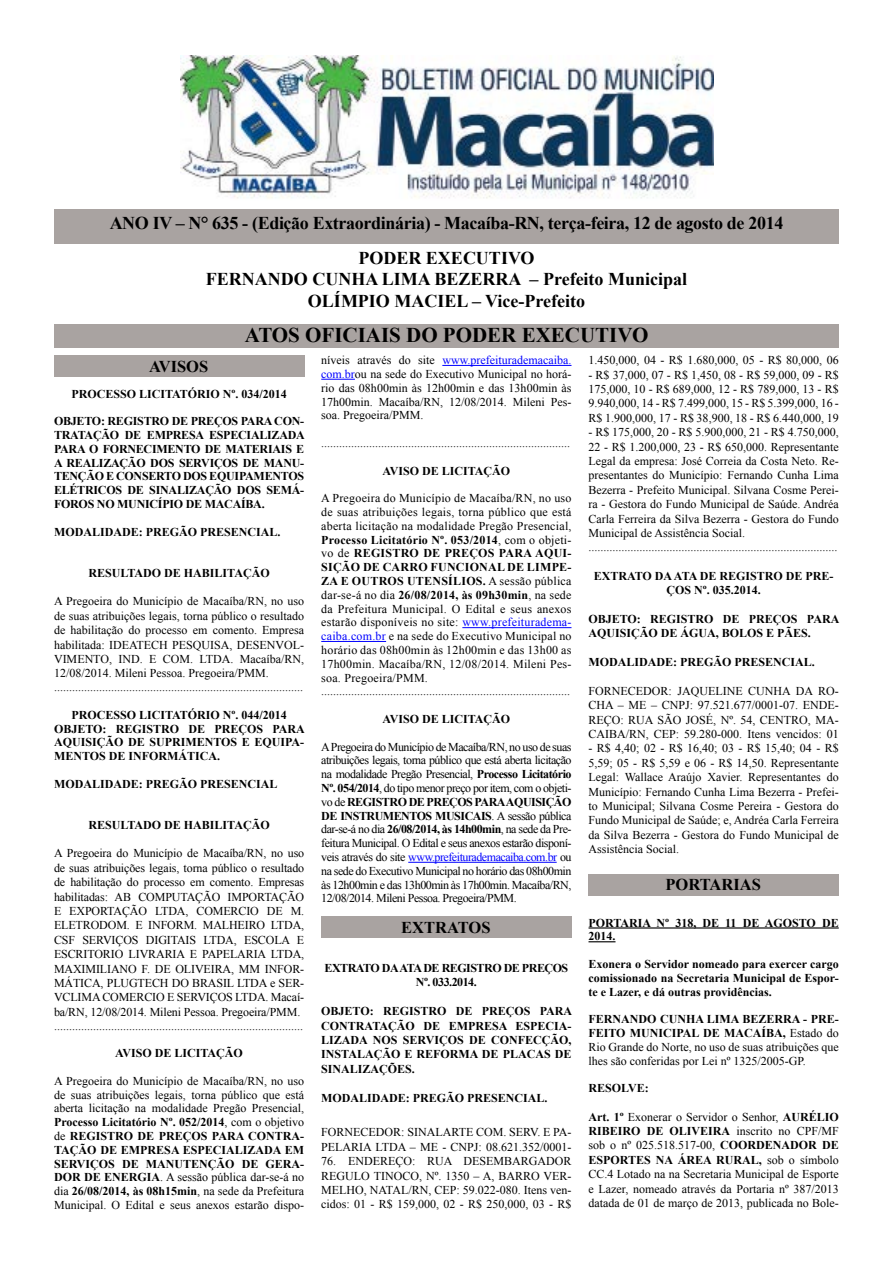
<style>
.page{position:relative;width:893px;height:1263px;background:#fff}
.page>*{position:absolute;margin:0;border:0;box-sizing:border-box;transform-origin:0 0}
.t1{font:700 21px "Times New Roman";color:#000}
.t2{font:700 18px "Times New Roman";color:#000}
.t3{font:700 18px "Times New Roman";letter-spacing:-.02em;color:#000}
.t4{font:700 16.5px "Times New Roman";color:#000}
.t5{font:12px/14.4px "Times New Roman";color:#000;text-align:justify}
.t6{font:700 12px/13.8px "Times New Roman";color:#000;text-align:justify}
.t7{font:12px/13.8px "Times New Roman";letter-spacing:.02em;color:#000}
.t8{font:700 12px/14.4px "Times New Roman";letter-spacing:-.04em;color:#000;text-align:center}
.s1{font-weight:700}
.s2{color:#00f}
</style>
<div class="page">
<hr style="left:442px;top:365px;width:129px;height:1px;background:#00f">
<hr style="left:321px;top:379px;width:34px;height:1px;background:#00f">
<hr style="left:462px;top:627px;width:109px;height:1px;background:#00f">
<hr style="left:321px;top:641px;width:65px;height:1px;background:#00f">
<hr style="left:408px;top:862px;width:149px;height:1px;background:#00f">
<hr style="left:588px;top:927px;width:251px;height:1px;background:#000">
<svg style="left:588px;top:941px;width:27px;height:1px"></svg>
<div style="left:54px;top:210px;width:785px;height:34px;background:#a9a3a1"></div>
<div style="left:54px;top:324px;width:785px;height:24px;background:#a9a3a1"></div>
<div style="left:54px;top:356px;width:250px;height:21px;background:#a9a3a1"></div>
<div style="left:321px;top:916px;width:250px;height:22px;background:#a9a3a1"></div>
<div style="left:588px;top:874px;width:251px;height:21px;background:#a9a3a1"></div>
<img style="left:181px;top:55px;width:533px;height:144px">
<h2 class="t3" style="left:110px;top:211px;width:675px">ANO IV – N° 635 - (Edição Extraordinária) - Macaíba-RN, terça-feira, 12 de agosto de 2014</h2>
<h2 class="t2" style="left:358px;top:245px;width:178px">PODER EXECUTIVO</h2>
<h2 class="t2" style="left:206px;top:267px;width:483px">FERNANDO CUNHA LIMA BEZERRA – Prefeito Municipal</h2>
<h2 class="t2" style="left:308px;top:288px;width:27px">Olímpio</h2>
<h2 class="t2" style="left:394px;top:288px;width:30px">Maciel</h2>
<h2 class="t2" style="left:472px;top:288px;width:115px">– Vice-Prefeito</h2>
<h1 class="t1" style="left:245px;top:321px;width:28px">Atos</h1>
<h1 class="t1" style="left:305px;top:321px;width:29px">Oficiais</h1>
<h1 class="t1" style="left:406px;top:321px;width:53px">do poder</h1>
<h1 class="t1" style="left:522px;top:321px;width:15px">executivo</h1>
<h3 class="t4" style="left:149px;top:355px;width:11px">avisos</h3>
<p class="t6" style="left:71px;top:386px;width:217px">PROCESSO LICITATÓRIO Nº. 034/2014</p>
<p class="t6" style="left:54px;top:414px;width:252px">OBJETO: REGISTRO DE PREÇOS PARA CON-TRATAÇÃO DE EMPRESA ESPECIALIZADA PARA O FORNECIMENTO DE MATERIAIS E A REALIZAÇÃO DOS SERVIÇOS DE MANU-TENÇÃO E CONSERTO DOS EQUIPAMENTOS ELÉTRICOS DE SINALIZAÇÃO DOS SEMÁ-FOROS NO MUNICÍPIO DE MACAÍBA.</p>
<p class="t6" style="left:54px;top:524px;width:228px">MODALIDADE: PREGÃO PRESENCIAL.</p>
<p class="t6" style="left:89px;top:566px;width:183px">RESULTADO DE HABILITAÇÃO</p>
<p class="t5" style="left:54px;top:594px;width:252px;text-align:left">A Pregoeira do Município de Macaíba/RN, no uso de suas atribuições legais, torna público o resultado de habilitação do processo em comento. Empresa habilitada: IDEATECH PESQUISA, DESENVOL-VIMENTO, IND. E COM. LTDA. Macaíba/RN, 12/08/2014. Mileni Pessoa. Pregoeira/PMM. ...................................................................................</p>
<p class="t6" style="left:54px;top:707px;width:252px;text-align:left;text-indent:17px">PROCESSO LICITATÓRIO Nº. 044/2014<br>OBJETO: REGISTRO DE PREÇOS PARA<br>AQUISIÇÃO DE SUPRIMENTOS E EQUIPA-<br>MENTOS DE INFORMÁTICA.</p>
<p class="t6" style="left:54px;top:776px;width:225px">MODALIDADE: PREGÃO PRESENCIAL</p>
<p class="t6" style="left:89px;top:818px;width:183px">RESULTADO DE HABILITAÇÃO</p>
<p class="t5" style="left:54px;top:846px;width:252px;text-align:left">A Pregoeira do Município de Macaíba/RN, no uso de suas atribuições legais, torna público o resultado de habilitação do processo em comento. Empresas habilitadas: AB COMPUTAÇÃO IMPORTAÇÃO E EXPORTAÇÃO LTDA, COMERCIO DE M.<br>ELETRODOM. E INFORM. MALHEIRO LTDA, CSF SERVIÇOS DIGITAIS LTDA, ESCOLA E ESCRITORIO LIVRARIA E PAPELARIA LTDA, MAXIMILIANO F. DE OLIVEIRA, MM INFOR-MÁTICA, PLUGTECH DO BRASIL LTDA e SER-VCLIMA COMERCIO E SERVIÇOS LTDA. Macaí&shy;ba/RN, 12/08/2014. Mileni Pessoa. Pregoeira/PMM. ...................................................................................</p>
<p class="t6" style="left:115px;top:1046px;width:129px">AVISO DE LICITAÇÃO</p>
<p class="t5" style="left:54px;top:1074px;width:252px;line-height:13.8px">A Pregoeira do Município de Macaíba/RN, no uso de suas atribuições legais, torna público que está aberta licitação na modalidade Pregão Presencial, <span class="s1">Processo Licitatório Nº. 052/2014</span>, com o objetivo de <span class="s1">REGISTRO DE PREÇOS PARA CONTRA-TAÇÃO DE EMPRESA ESPECIALIZADA EM SERVIÇOS DE MANUTENÇÃO DE GERA-DOR DE ENERGIA</span>. A sessão pública dar-se-á no dia <span class="s1">26/08/2014, às 08h15min</span>, na sede da Prefeitura Municipal. O Edital e seus anexos estarão dispo-</p>
<p class="t5" style="left:321px;top:353px;width:252px;line-height:13.8px">níveis através do site <span class="s2">www.prefeiturademacaiba. com.br</span>ou na sede do Executivo Municipal no horá&shy;rio das 08h00min às 12h00min e das 13h00min às 17h00min. Macaíba/RN, 12/08/2014. Mileni Pes&shy;soa. Pregoeira/PMM.</p>
<p class="t5" style="left:321px;top:435px;width:250px">...................................................................................</p>
<p class="t6" style="left:383px;top:463px;width:129px">AVISO DE LICITAÇÃO</p>
<p class="t7" style="left:321px;top:491px;width:252px">A Pregoeira do Município de Macaíba/RN, no uso de suas atribuições legais, torna público que está aberta licitação na modalidade Pregão Presencial, <span class="s1">Processo Licitatório Nº. 053/2014</span>, com o objeti&shy;vo de <span class="s1">REGISTRO DE PREÇOS PARA AQUI-SIÇÃO DE CARRO FUNCIONAL DE LIMPE-ZA E OUTROS UTENSÍLIOS.</span> A sessão pública dar-se-á no dia <span class="s1">26/08/2014, às 09h30min</span>, na sede da Prefeitura Municipal. O Edital e seus anexos estarão disponíveis no site: <span class="s2">www.prefeituradema&shy;caiba.com.br</span> e na sede do Executivo Municipal no horário das 08h00min às 12h00min e das 13h00 as 17h00min. Macaíba/RN, 12/08/2014. Mileni Pes&shy;soa. Pregoeira/PMM. ...................................................................................</p>
<p class="t6" style="left:383px;top:712px;width:129px">AVISO DE LICITAÇÃO</p>
<p class="t5" style="left:321px;top:739px;width:252px;line-height:13.8px">A Pregoeira do Município de Macaíba/RN, no uso de suas atribuições legais, torna público que está aberta licitação na modalidade Pregão Presencial, <span class="s1">Processo Licitatório Nº. 054/2014</span>, do tipo menor preço por item, com o objeti&shy;vo de <span class="s1">REGISTRO DE PREÇOS PARA AQUISIÇÃO DE INSTRUMENTOS MUSICAIS</span>. A sessão pública dar-se-á no dia <span class="s1">26/08/2014, às 14h00min</span>, na sede da Pre&shy;feitura Municipal. O Edital e seus anexos estarão disponí&shy;veis através do site <span class="s2">www.prefeiturademacaiba.com.br</span> ou na sede do Executivo Municipal no horário das 08h00min às 12h00min e das 13h00min às 17h00min. Macaíba/RN, 12/08/2014. Mileni Pessoa. Pregoeira/PMM.</p>
<h3 class="t4" style="left:401px;top:916px;width:13px">extratos</h3>
<p class="t8" style="left:325px;top:960px;width:245px">EXTRATO DA ATA DE REGISTRO DE PREÇOS<br>Nº. 033.2014.</p>
<p class="t6" style="left:321px;top:1004px;width:252px;line-height:14.4px">OBJETO: REGISTRO DE PREÇOS PARA CONTRATAÇÃO DE EMPRESA ESPECIA-LIZADA NOS SERVIÇOS DE CONFECÇÃO, INSTALAÇÃO E REFORMA DE PLACAS DE SINALIZAÇÕES.</p>
<p class="t6" style="left:321px;top:1090px;width:228px">MODALIDADE: PREGÃO PRESENCIAL.</p>
<p class="t5" style="left:321px;top:1125px;width:252px">FORNECEDOR: SINALARTE COM. SERV. E PA-<br>PELARIA LTDA – ME - CNPJ: 08.621.352/0001-</p>
<p class="t5" style="left:321px;top:1154px;width:252px">76. ENDEREÇO: RUA DESEMBARGADOR REGULO TINOCO, Nº. 1350 – A, BARRO VER-MELHO, NATAL/RN, CEP: 59.022-080. Itens ven&shy;cidos: 01 - R$ 159,000, 02 - R$ 250,000, 03 - R$</p>
<p class="t5" style="left:588px;top:353px;width:252px">1.450,000, 04 - R$ 1.680,000, 05 - R$ 80,000, 06</p>
<p class="t5" style="left:588px;top:367px;width:252px">- R$ 37,000, 07 - R$ 1,450, 08 - R$ 59,000, 09 - R$ 175,000, 10 - R$ 689,000, 12 - R$ 789,000, 13 - R$ 9.940,000, 14 - R$ 7.499,000, 15 - R$ 5.399,000, 16 - R$ 1.900,000, 17 - R$ 38,900, 18 - R$ 6.440,000, 19</p>
<p class="t5" style="left:588px;top:425px;width:252px;text-align:left">- R$ 175,000, 20 - R$ 5.900,000, 21 - R$ 4.750,000, 22 - R$ 1.200,000, 23 - R$ 650,000. Representante Legal da empresa: José Correia da Costa Neto. Re&shy;presentantes do Município: Fernando Cunha Lima Bezerra - Prefeito Municipal. Silvana Cosme Perei&shy;ra - Gestora do Fundo Municipal de Saúde. Andréa Carla Ferreira da Silva Bezerra - Gestora do Fundo Municipal de Assistência Social. ...................................................................................</p>
<p class="t6" style="left:594px;top:568px;width:241px;line-height:14.4px;text-align:center">EXTRATO DA ATA DE REGISTRO DE PRE-<br>ÇOS Nº. 035.2014.</p>
<p class="t6" style="left:588px;top:611px;width:252px;line-height:14.4px">OBJETO: REGISTRO DE PREÇOS PARA<br>AQUISIÇÃO DE ÁGUA, BOLOS E PÃES.</p>
<p class="t6" style="left:588px;top:655px;width:228px">MODALIDADE: PREGÃO PRESENCIAL.</p>
<p class="t5" style="left:588px;top:683px;width:252px">FORNECEDOR: JAQUELINE CUNHA DA RO-CHA – ME – CNPJ: 97.521.677/0001-07. ENDE-REÇO: RUA SÃO JOSÉ, Nº. 54, CENTRO, MA-CAIBA/RN, CEP: 59.280-000. Itens vencidos: 01</p>
<p class="t5" style="left:588px;top:741px;width:252px">- R$ 4,40; 02 - R$ 16,40; 03 - R$ 15,40; 04 - R$ 5,59; 05 - R$ 5,59 e 06 - R$ 14,50. Representante Legal: Wallace Araújo Xavier. Representantes do Município: Fernando Cunha Lima Bezerra - Prefei&shy;to Municipal; Silvana Cosme Pereira - Gestora do Fundo Municipal de Saúde; e, Andréa Carla Ferreira da Silva Bezerra - Gestora do Fundo Municipal de Assistência Social.</p>
<h3 class="t4" style="left:665px;top:873px;width:12px">portarias</h3>
<p class="t6" style="left:588px;top:915px;width:252px">PORTARIA Nº 318, DE 11 DE AGOSTO DE<br>2014.</p>
<p class="t6" style="left:588px;top:957px;width:252px">Exonera o Servidor nomeado para exercer cargo comissionado na Secretaria Municipal de Espor&shy;te e Lazer, e dá outras providências.</p>
<p class="t5" style="left:588px;top:1012px;width:252px;line-height:13.8px"><span class="s1">FERNANDO CUNHA LIMA BEZERRA - PRE-FEITO MUNICIPAL DE MACAÍBA,</span> Estado do Rio Grande do Norte, no uso de suas atribuições que lhes são conferidas por Lei nº 1325/2005-GP.</p>
<p class="t6" style="left:588px;top:1081px;width:62px">RESOLVE:</p>
<p class="t5" style="left:588px;top:1109px;width:252px"><span class="s1">Art. 1º</span> Exonerar o Servidor o Senhor, <span class="s1">AURÉLIO RIBEIRO DE OLIVEIRA</span> inscrito no CPF/MF sob o nº 025.518.517-00, <span class="s1">COORDENADOR DE ESPORTES NA ÁREA RURAL,</span> sob o símbolo CC.4 Lotado na na Secretaria Municipal de Esporte e Lazer, nomeado através da Portaria nº 387/2013 datada de 01 de março de 2013, publicada no Bole-</p>
</div>
